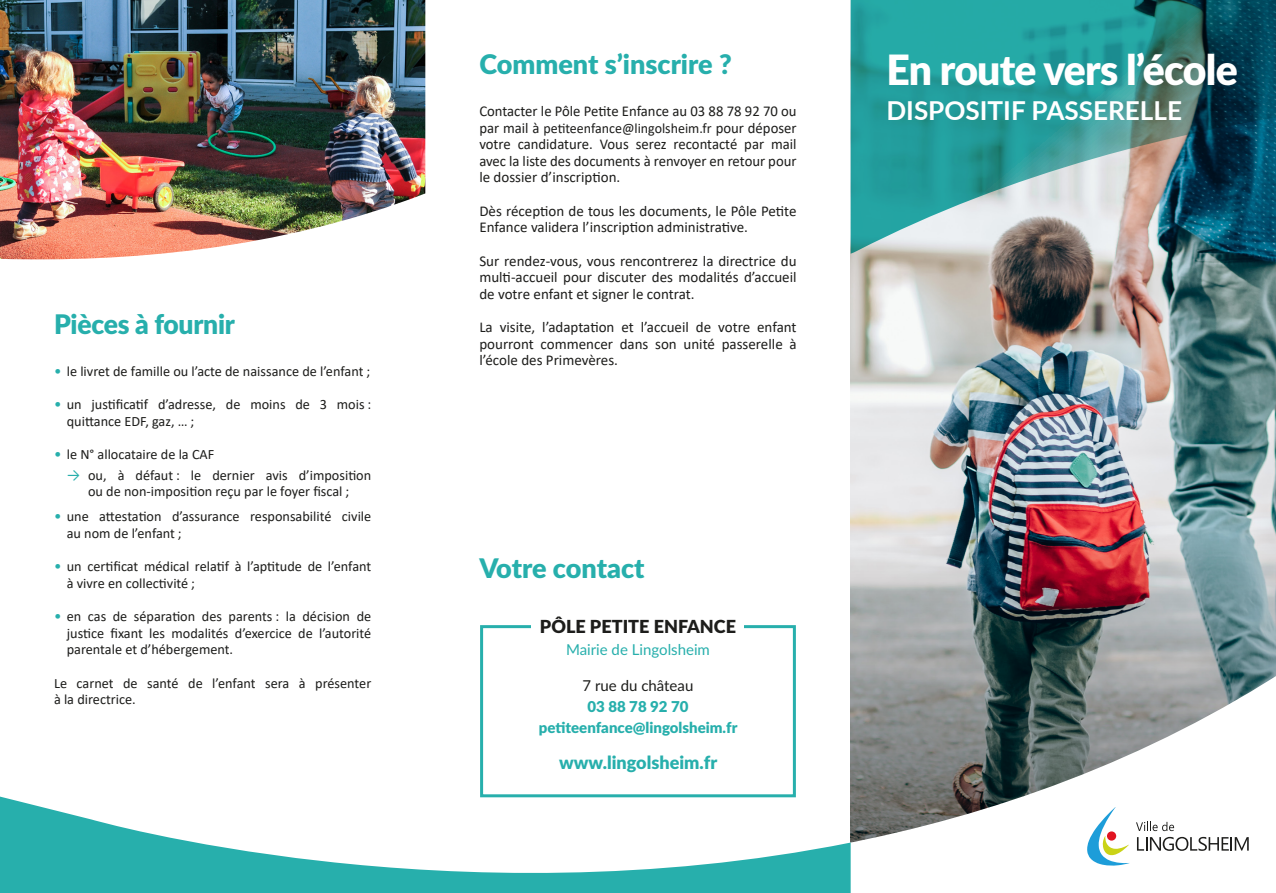
<style>
.page{position:relative;width:1276px;height:893px;background:#fff}
.page>*{position:absolute;margin:0;border:0;box-sizing:border-box;transform-origin:0 0}
.t1{font:900 41.7px "Lato";letter-spacing:-.02em;color:#fff}
.t2{font:900 27px "Lato";letter-spacing:-.005em;color:#27afac}
.t3{font:700 26.1px "Lato";color:#fff}
.t4{font:900 18px "Lato";color:#27afac}
.t5{font:900 18px "Lato";color:#1d1d1b}
.t6{font:15px/16.5px "Calibri";color:#1d1d1b;text-align:justify}
.t7{font:900 15px "Lato";color:#27afac}
.t8{font:15px "Lato";color:#27afac}
.t9{font:15px "Lato";color:#1d1d1b}
.t10{font:14.25px/16.5px "Calibri";color:#1d1d1b}
.s1{font-size:15px;color:#27afac}
.s2{font-size:15px}
</style>
<div class="page">
<img style="left:850px;top:254px;width:426px;height:265px">
<img style="left:0;top:0;width:425px;height:260px">
<img style="left:850px;top:0;width:426px;height:254px">
<img style="left:850px;top:519px;width:426px;height:21px">
<svg style="left:850px;top:540px;width:426px;height:246px;background:#8e8d90"></svg>
<svg style="left:0;top:786px;width:1249px;height:107px"></svg>
<svg style="left:1087px;top:807px;width:42px;height:59px"></svg>
<div style="left:1107px;top:831px;width:9px;height:10px;background:#e11421;border-radius:50%"></div>
<svg style="left:1136px;top:822px;width:38px;height:9px"></svg>
<svg style="left:1137px;top:837px;width:111px;height:14px"></svg>
<div style="left:480px;top:625px;width:316px;height:172px;border:3px solid #27afac"></div>
<div style="left:531px;top:615px;width:213px;height:23px;background:#fff"></div>
<p class="t2" style="left:54px;top:303px;width:182px">Pièces à fournir</p>
<p class="t10" style="left:54px;top:362px;width:318px"><span class="s1">•</span> le livret de famille ou l’acte de naissance de l’enfant ;</p>
<p class="t10" style="left:67px;top:396px;width:306px;text-indent:-13px"><span class="s1">•</span> un justificatif d’adresse, de moins de 3 mois : quittance EDF, gaz, … ;</p>
<p class="t10" style="left:54px;top:446px;width:162px"><span class="s1">•</span> le N° allocataire de la CAF</p>
<p class="t10" style="left:67px;top:467px;width:306px;text-align:center"><span class="s1">→</span> ou, à défaut : le dernier avis d’imposition ou de non-imposition reçu par le foyer fiscal ;</p>
<p class="t10" style="left:67px;top:508px;width:306px;text-indent:-13px"><span class="s1">•</span> une attestation d’assurance responsabilité civile au nom de l’enfant ;</p>
<p class="t10" style="left:67px;top:558px;width:306px;text-indent:-13px"><span class="s1">•</span> un certificat médical relatif à l’aptitude de l’enfant à vivre en collectivité ;</p>
<p class="t10" style="left:67px;top:608px;width:306px;text-align:justify;text-indent:-13px"><span class="s1">•</span> en cas de séparation des parents : la décision de justice fixant les modalités d’exercice de l’autorité parentale et d’hébergement.</p>
<p class="t10" style="left:54px;top:675px;width:319px">Le carnet de santé de l’enfant sera à présenter à la directrice.</p>
<p class="t2" style="left:479px;top:44px;width:254px">Comment s’inscrire ?</p>
<p class="t6" style="left:479px;top:103px;width:319px">Contacter le Pôle Petite Enfance au 03 88 78 92 70 ou</p>
<p class="t10" style="left:479px;top:119px;width:319px"><span class="s2">par mail à</span> petiteenfance@lingolsheim.fr <span class="s2">pour déposer</span></p>
<p class="t6" style="left:479px;top:136px;width:319px">votre candidature. Vous serez recontacté par mail avec la liste des documents à renvoyer en retour pour le dossier d’inscription.</p>
<p class="t6" style="left:479px;top:202px;width:319px">Dès réception de tous les documents, le Pôle Petite<br>Enfance validera l’inscription administrative.</p>
<p class="t6" style="left:479px;top:252px;width:319px">Sur rendez-vous, vous rencontrerez la directrice du multi-accueil pour discuter des modalités d’accueil de votre enfant et signer le contrat.</p>
<p class="t6" style="left:479px;top:319px;width:319px">La visite, l’adaptation et l’accueil de votre enfant pourront commencer dans son unité passerelle à l’école des Primevères.</p>
<p class="t2" style="left:479px;top:548px;width:167px">Votre contact</p>
<p class="t5" style="left:540px;top:613px;width:198px">PÔLE PETITE ENFANCE</p>
<p class="t8" style="left:566px;top:639px;width:145px">Mairie de Lingolsheim</p>
<p class="t9" style="left:582px;top:674px;width:112px">7 rue du château</p>
<p class="t7" style="left:587px;top:695px;width:102px">03 88 78 92 70</p>
<p class="t7" style="left:539px;top:716px;width:200px">petiteenfance@lingolsheim.fr</p>
<p class="t4" style="left:559px;top:749px;width:160px">www.lingolsheim.fr</p>
<p class="t1" style="left:886px;top:39px;width:353px">En route vers l’école</p>
<p class="t3" style="left:886px;top:91px;width:297px">DISPOSITIF PASSERELLE</p>
</div>
